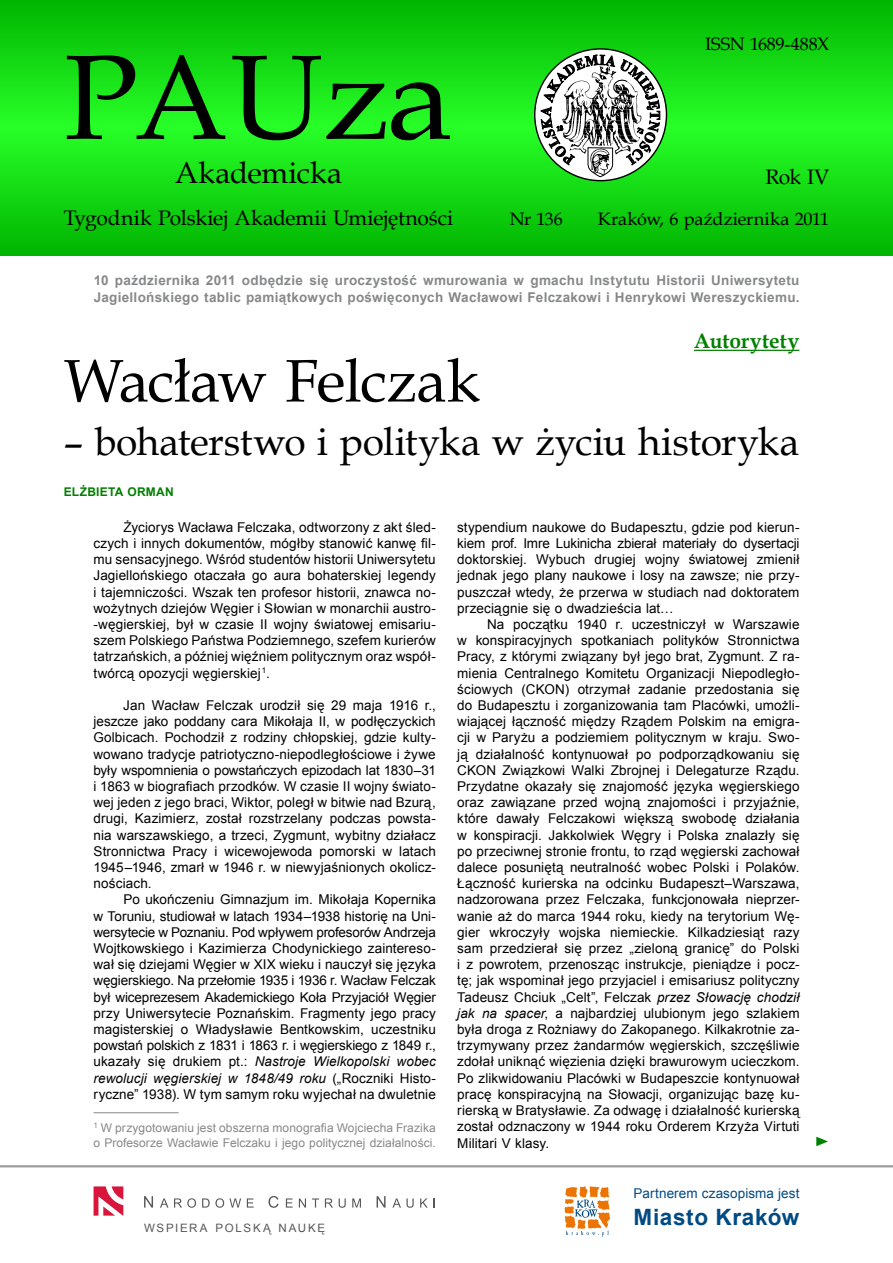
<style>
.page{position:relative;width:893px;height:1263px;background:#fff}
.page>*{position:absolute;margin:0;border:0;box-sizing:border-box;transform-origin:0 0}
.t1{font:120px "Book Antiqua";letter-spacing:-.01em;color:#000}
.t2{font:60px "Book Antiqua";letter-spacing:-.015em;color:#000}
.t3{font:39px "Book Antiqua";letter-spacing:-.005em;color:#000}
.t4{font:30px "Book Antiqua";color:#000}
.t5{font:700 22.5px "Arial";letter-spacing:.03em;color:#004a83}
.t6{font:21px "Book Antiqua";letter-spacing:-.005em;color:#000}
.t7{font:700 21px "Book Antiqua";letter-spacing:.005em;color:#008000}
.t8{font:18px "Book Antiqua";letter-spacing:-.01em;color:#000}
.t9{font:13.5px/16.2px "Arial";letter-spacing:.01em;color:#000;text-align:justify}
.t10{font:700 13.5px/16.2px "Arial";letter-spacing:.025em;color:#87888a}
.t11{font:13.5px "Arial";letter-spacing:.01em;color:#004a83}
.t12{font:13.5px "Times New Roman";color:#008000;scale:1.22 1}
.t13{font:12px/14.4px "Arial";letter-spacing:.005em;color:#87888a}
.t14{font:700 12px "Arial";letter-spacing:.02em;color:#008000}
.t15{font:11.55px "Arial";letter-spacing:.15em;color:#58585a}
.s1{font-style:italic}
</style>
<div class="page">
<svg style="left:0;top:0;width:893px;height:255px;background:#13d813"></svg>
<hr style="left:0;top:1165px;width:893px;height:2px;background:#9c9d9f">
<svg style="left:535px;top:49px;width:131px;height:132px"></svg>
<svg style="left:540px;top:46px;width:120px;height:131px"></svg>
<svg style="left:564px;top:1186px;width:46px;height:50px"></svg>
<svg style="left:94px;top:1186px;width:29px;height:29px"></svg>
<svg style="left:144px;top:1196px;width:9px;height:11px"></svg>
<svg style="left:160px;top:1198px;width:8px;height:9px"></svg>
<svg style="left:174px;top:1198px;width:22px;height:10px"></svg>
<svg style="left:202px;top:1198px;width:39px;height:10px"></svg>
<svg style="left:247px;top:1198px;width:7px;height:9px"></svg>
<svg style="left:268px;top:1196px;width:11px;height:12px"></svg>
<svg style="left:286px;top:1198px;width:7px;height:9px"></svg>
<svg style="left:299px;top:1198px;width:7px;height:9px"></svg>
<svg style="left:312px;top:1198px;width:7px;height:9px"></svg>
<svg style="left:325px;top:1198px;width:8px;height:9px"></svg>
<svg style="left:339px;top:1198px;width:7px;height:10px"></svg>
<svg style="left:352px;top:1198px;width:9px;height:9px"></svg>
<svg style="left:377px;top:1196px;width:9px;height:11px"></svg>
<svg style="left:392px;top:1198px;width:22px;height:10px"></svg>
<svg style="left:420px;top:1198px;width:15px;height:9px"></svg>
<hr style="left:694px;top:350px;width:105px;height:1px;background:#008000">
<hr style="left:94px;top:1112px;width:85px;height:1px;background:#87888a">
<h1 class="t1" style="left:64px;top:14px;width:390px">PAUza</h1>
<h3 class="t4" style="left:175px;top:152px;width:169px">Akademicka</h3>
<h3 class="t6" style="left:64px;top:203px;width:391px">Tygodnik Polskiej Akademii Umiejętności</h3>
<h3 class="t8" style="left:510px;top:206px;width:54px">Nr 136</h3>
<h3 class="t8" style="left:705px;top:32px;width:126px">ISSN 1689-488X</h3>
<h3 class="t6" style="left:766px;top:162px;width:65px">Rok IV</h3>
<h3 class="t8" style="left:598px;top:206px;width:233px">Kraków, 6 października 2011</h3>
<p class="t10" style="left:94px;top:273px;width:707px">10 października 2011 odbędzie się uroczystość wmurowania w gmachu Instytutu Historii Uniwersytetu<br>Jagiellońskiego tablic pamiątkowych poświęconych Wacławowi Felczakowi i Henrykowi Wereszyckiemu.</p>
<h3 class="t7" style="left:694px;top:326px;width:107px">Autorytety</h3>
<h2 class="t2" style="left:64px;top:339px;width:418px">Wacław Felczak</h2>
<h3 class="t3" style="left:64px;top:415px;width:737px">– bohaterstwo i polityka w życiu historyka</h3>
<p class="t14" style="left:64px;top:483px;width:111px">ELŻBIETA ORMAN</p>
<p class="t9" style="left:94px;top:519px;width:344px;text-indent:30px">Życiorys Wacława Felczaka, odtworzony z akt śled&shy;czych i innych dokumentów, mógłby stanowić kanwę fil&shy;mu sensacyjnego. Wśród studentów historii Uniwersytetu Jagiellońskiego otaczała go aura bohaterskiej legendy i tajemniczości. Wszak ten profesor historii, znawca no&shy;wożytnych dziejów Węgier i Słowian w monarchii austro--węgierskiej, był w czasie II wojny światowej emisariu&shy;szem Polskiego Państwa Podziemnego, szefem kurierów tatrzańskich, a później więźniem politycznym oraz współ&shy;twórcą opozycji węgierskiej<sup>1</sup>.</p>
<p class="t9" style="left:94px;top:697px;width:344px;text-indent:30px">Jan Wacław Felczak urodził się 29 maja 1916 r., jeszcze jako poddany cara Mikołaja II, w podłęczyckich Golbicach. Pochodził z rodziny chłopskiej, gdzie kulty&shy;wowano tradycje patriotyczno-niepodległościowe i żywe były wspomnienia o powstańczych epizodach lat 1830–31 i 1863 w biografiach przodków. W czasie II wojny świato&shy;wej jeden z jego braci, Wiktor, poległ w bitwie nad Bzurą, drugi, Kazimierz, został rozstrzelany podczas powsta&shy;nia warszawskiego, a trzeci, Zygmunt, wybitny działacz Stronnictwa Pracy i wicewojewoda pomorski w latach 1945–1946, zmarł w 1946 r. w niewyjaśnionych okolicz&shy;nościach.</p>
<p class="t9" style="left:94px;top:892px;width:344px;text-indent:30px">Po ukończeniu Gimnazjum im. Mikołaja Kopernika w Toruniu, studiował w latach 1934–1938 historię na Uni&shy;wersytecie w Poznaniu. Pod wpływem profesorów Andrzeja Wojtkowskiego i Kazimierza Chodynickiego zaintereso&shy;wał się dziejami Węgier w XIX wieku i nauczył się języka węgierskiego. Na przełomie 1935 i 1936 r. Wacław Felczak był wiceprezesem Akademickiego Koła Przyjaciół Węgier przy Uniwersytecie Poznańskim. Fragmenty jego pracy magisterskiej o Władysławie Bentkowskim, uczestniku powstań polskich z 1831 i 1863 r. i węgierskiego z 1849 r., ukazały się drukiem pt.: <span class="s1">Nastroje Wielkopolski wobec rewolucji węgierskiej w 1848/49 roku</span> („Roczniki Histo&shy;ryczne” 1938). W tym samym roku wyjechał na dwuletnie</p>
<p class="t13" style="left:94px;top:1121px;width:344px"><sup>1</sup> W przygotowaniu jest obszerna monografia Wojciecha Frazika o Profesorze Wacławie Felczaku i jego politycznej działalności.</p>
<p class="t15" style="left:144px;top:1221px;width:183px">WSPIERA POLSKĄ NAUKĘ</p>
<p class="t9" style="left:457px;top:519px;width:344px">stypendium naukowe do Budapesztu, gdzie pod kierun&shy;kiem prof. Imre Lukinicha zbierał materiały do dysertacji doktorskiej. Wybuch drugiej wojny światowej zmienił jednak jego plany naukowe i losy na zawsze; nie przy&shy;puszczał wtedy, że przerwa w studiach nad doktoratem przeciągnie się o dwadzieścia lat…</p>
<p class="t9" style="left:457px;top:616px;width:344px;text-indent:30px">Na początku 1940 r. uczestniczył w Warszawie w konspiracyjnych spotkaniach polityków Stronnictwa Pracy, z którymi związany był jego brat, Zygmunt. Z ra&shy;mienia Centralnego Komitetu Organizacji Niepodległo&shy;ściowych (CKON) otrzymał zadanie przedostania się do Budapesztu i zorganizowania tam Placówki, umożli&shy;wiającej łączność między Rządem Polskim na emigra&shy;cji w Paryżu a podziemiem politycznym w kraju. Swo&shy;ją działalność kontynuował po podporządkowaniu się CKON Związkowi Walki Zbrojnej i Delegaturze Rządu.<br>Przydatne okazały się znajomość języka węgierskiego oraz zawiązane przed wojną znajomości i przyjaźnie, które dawały Felczakowi większą swobodę działania w konspiracji. Jakkolwiek Węgry i Polska znalazły się po przeciwnej stronie frontu, to rząd węgierski zachował dalece posuniętą neutralność wobec Polski i Polaków.<br>Łączność kurierska na odcinku Budapeszt–Warszawa, nadzorowana przez Felczaka, funkcjonowała nieprzer&shy;wanie aż do marca 1944 roku, kiedy na terytorium Wę&shy;gier wkroczyły wojska niemieckie. Kilkadziesiąt razy sam przedzierał się przez „zieloną granicę” do Polski i z powrotem, przenosząc instrukcje, pieniądze i pocz&shy;tę; jak wspominał jego przyjaciel i emisariusz polityczny Tadeusz Chciuk „Celt”, Felczak <span class="s1">przez Słowację chodził jak na spacer</span>, a najbardziej ulubionym jego szlakiem była droga z Rożniawy do Zakopanego. Kilkakrotnie za&shy;trzymywany przez żandarmów węgierskich, szczęśliwie zdołał uniknąć więzienia dzięki brawurowym ucieczkom.<br>Po zlikwidowaniu Placówki w Budapeszcie kontynuował pracę konspiracyjną na Słowacji, organizując bazę ku&shy;rierską w Bratysławie. Za odwagę i działalność kurierską został odznaczony w 1944 roku Orderem Krzyża Virtuti Militari V klasy.</p>
<p class="t11" style="left:634px;top:1185px;width:167px">Partnerem czasopisma jest</p>
<h3 class="t5" style="left:634px;top:1203px;width:167px">Miasto Kraków</h3>
<p class="t12" style="left:814px;top:1132px;width:15px">►</p>
</div>
